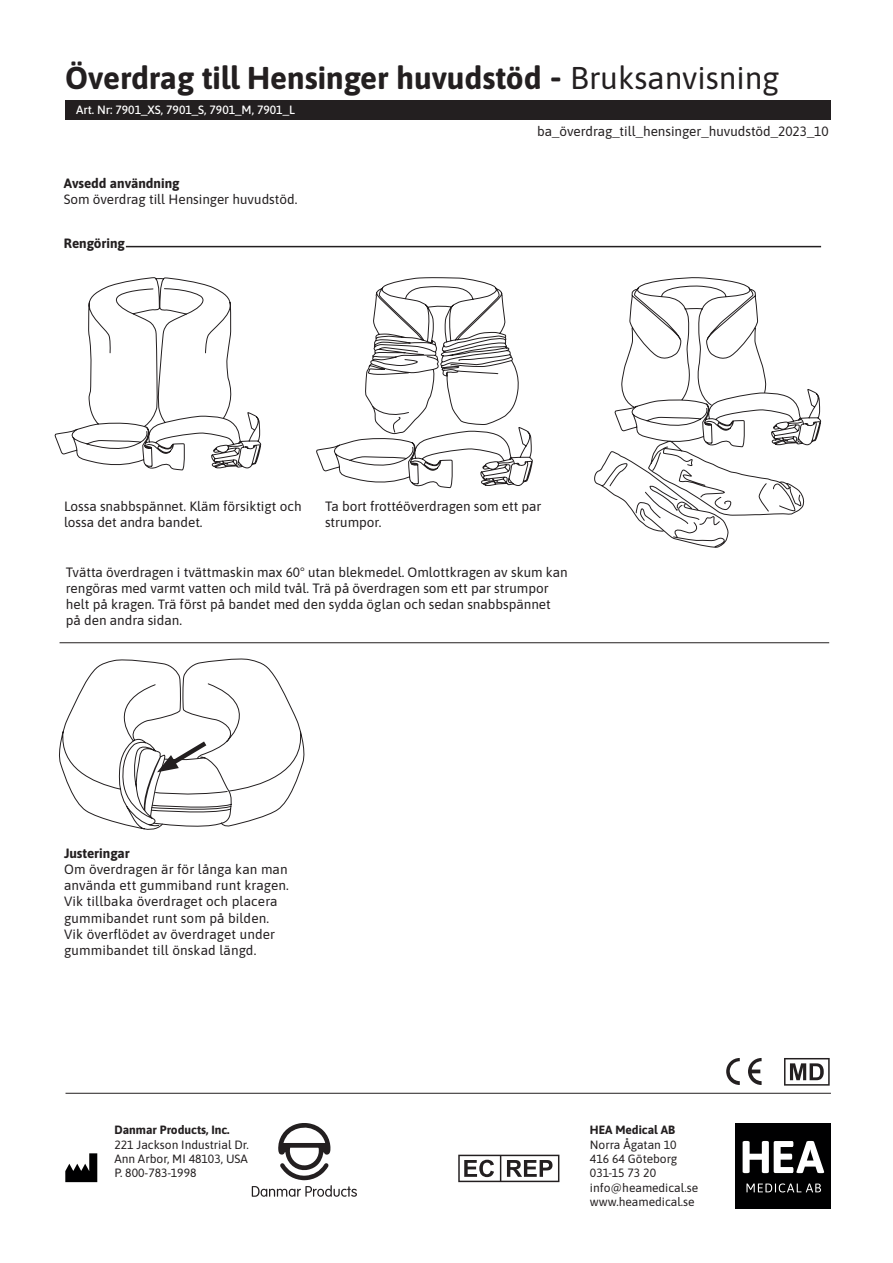
<style>
.page{position:relative;width:893px;height:1263px;background:#fff}
.page>*{position:absolute;margin:0;border:0;box-sizing:border-box;transform-origin:0 0}
.t1{font:700 31.5px "Asap";color:#231f20}
.t2{font:13.5px/16.2px "Asap";color:#231f20}
.t3{font:700 13.5px "Asap";color:#231f20}
.t4{font:12px "Asap";color:#231f20}
.t5{font:500 12px "Asap";color:#fff}
.t6{font:700 12px "Asap";color:#231f20}
.s1{font-size:36px}
.s2{font-weight:400}
</style>
<div class="page">
<div style="left:66px;top:100px;width:765px;height:20px;background:#231f20"></div>
<div style="left:735px;top:1123px;width:96px;height:86px;background:#000001"></div>
<svg style="left:743px;top:1141px;width:81px;height:32px"></svg>
<svg style="left:746px;top:1183px;width:75px;height:9px"></svg>
<svg style="left:726px;top:1058px;width:14px;height:27px"></svg>
<svg style="left:748px;top:1058px;width:14px;height:27px"></svg>
<svg style="left:784px;top:1058px;width:46px;height:27px"></svg>
<svg style="left:458px;top:1155px;width:101px;height:27px"></svg>
<svg style="left:65px;top:1153px;width:32px;height:29px"></svg>
<hr style="left:66px;top:1093px;width:765px;height:1px;background:#231f20">
<svg style="left:252px;top:1123px;width:105px;height:74px"></svg>
<hr style="left:126px;top:246px;width:695px;height:1px;background:#231f20">
<hr style="left:60px;top:642px;width:769px;height:1px;background:#231f20">
<svg style="left:54px;top:277px;width:208px;height:194px"></svg>
<svg style="left:316px;top:277px;width:217px;height:212px"></svg>
<svg style="left:594px;top:277px;width:228px;height:271px"></svg>
<svg style="left:59px;top:658px;width:246px;height:172px"></svg>
<p class="t1" style="left:65px;top:57px;width:716px">Överdrag till Hensinger huvudstöd <span class="s1">-</span> <span class="s2">Bruksanvisning</span></p>
<p class="t2" style="left:537px;top:123px;width:293px">ba_överdrag_till_hensinger_huvudstöd_2023_10</p>
<p class="t5" style="left:76px;top:102px;width:220px">Art. Nr: 7901_XS, 7901_S, 7901_M, 7901_L</p>
<p class="t3" style="left:64px;top:174px;width:117px">Avsedd användning</p>
<p class="t2" style="left:64px;top:190px;width:235px">Som överdrag till Hensinger huvudstöd.</p>
<p class="t3" style="left:64px;top:234px;width:63px">Rengöring</p>
<p class="t2" style="left:64px;top:497px;width:239px">Lossa snabbspännet. Kläm försiktigt och lossa det andra bandet.</p>
<p class="t2" style="left:325px;top:497px;width:218px">Ta bort frottéöverdragen som ett par strumpor.</p>
<p class="t2" style="left:66px;top:563px;width:503px">Tvätta överdragen i tvättmaskin max 60° utan blekmedel. Omlottkragen av skum kan rengöras med varmt vatten och mild tvål. Trä på överdragen som ett par strumpor helt på kragen. Trä först på bandet med den sydda öglan och sedan snabbspännet på den andra sidan.</p>
<p class="t3" style="left:64px;top:844px;width:67px">Justeringar</p>
<p class="t2" style="left:64px;top:860px;width:226px">Om överdragen är för långa kan man använda ett gummiband runt kragen.</p>
<p class="t2" style="left:64px;top:893px;width:215px">Vik tillbaka överdraget och placera gummibandet runt som på bilden.</p>
<p class="t2" style="left:64px;top:925px;width:213px">Vik överflödet av överdraget under gummibandet till önskad längd.</p>
<p class="t6" style="left:114px;top:1122px;width:117px">Danmar Products, Inc.</p>
<p class="t4" style="left:114px;top:1136px;width:136px">221 Jackson Industrial Dr.</p>
<p class="t4" style="left:114px;top:1150px;width:135px">Ann Arbor, MI 48103, USA</p>
<p class="t4" style="left:114px;top:1165px;width:84px">P. 800-783-1998</p>
<p class="t6" style="left:590px;top:1122px;width:87px">HEA Medical AB</p>
<p class="t4" style="left:590px;top:1136px;width:88px">Norra Ågatan 10</p>
<p class="t4" style="left:590px;top:1150px;width:89px">416 64 Göteborg</p>
<p class="t4" style="left:590px;top:1165px;width:68px">031-15 73 20</p>
<p class="t4" style="left:590px;top:1179px;width:110px">info@heamedical.se</p>
<p class="t4" style="left:590px;top:1194px;width:106px">www.heamedical.se</p>
</div>
